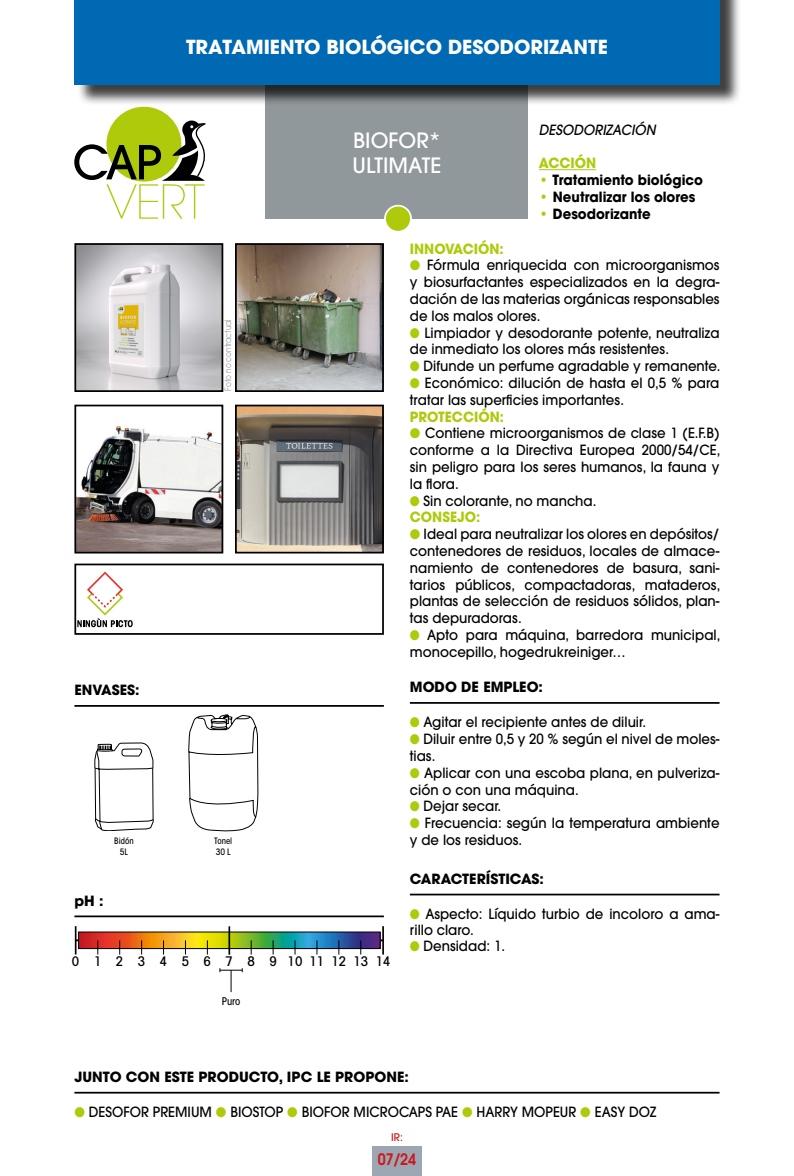
<style>
.page{position:relative;width:794px;height:1176px;background:#fff}
.page>*{position:absolute;margin:0;border:0;box-sizing:border-box;transform-origin:0 0}
.t1{font:500 21px "ITC Avant Garde Std";color:#fff}
.t2{font:700 19.25px "ITC Avant Garde Std";color:#fff}
.t3{font:600 15.75px "ITC Avant Garde Std";color:#cd1719;scale:.9 1}
.t4{font:500 14px/16.8px "ITC Avant Garde Std";color:#000;scale:.95 1}
.t5{font:700 14px "ITC Avant Garde Std";color:#000}
.t6{font:700 14px "ITC Avant Garde Std";color:#000;scale:.95 1}
.t7{font:700 14px "ITC Avant Garde Std";color:#afca0b;scale:.95 1}
.t8{font:italic 500 14px "ITC Avant Garde Std";color:#000;scale:.95 1}
.t9{font:500 condensed 13.3px "Avant Garde";letter-spacing:.265em;color:#000}
.t10{font:500 condensed 10.5px "ITC Avant Garde Std";color:#000}
.t11{font:500 10.5px "ITC Avant Garde Std";color:#cd1719}
.t12{font:8.75px "ITC Avant Garde Std";color:#91989c;scale:.85 1}
.t13{font:500 condensed 8.75px "ITC Avant Garde Std";color:#000}
.s1{color:#afca0b}
</style>
<div class="page">
<div style="left:74px;top:563px;width:310px;height:72px;border:2px solid #000"></div>
<div style="left:266px;top:79px;width:262px;height:140px;background:#91989c"></div>
<div style="left:77px;top:0;width:664px;height:106px;background:#000;opacity:.75"></div>
<div style="left:74px;top:0;width:645px;height:84px;background:#0069b4"></div>
<div style="left:372px;top:1146px;width:50px;height:30px;background:#9ca7b3"></div>
<div style="left:106px;top:107px;width:75px;height:75px;background:#afca0b;border-radius:50%"></div>
<svg style="left:74px;top:121px;width:132px;height:98px"></svg>
<div style="left:385px;top:206px;width:26px;height:26px;background:#afca0b;border-radius:50%"></div>
<div style="left:384px;top:205px;width:28px;height:28px;border:2px solid #fff;border-radius:50%"></div>
<hr style="left:539px;top:169px;width:57px;height:1px;background:#afca0b">
<hr style="left:74px;top:705px;width:310px;height:2px;background:#000">
<hr style="left:410px;top:702px;width:309px;height:2px;background:#000">
<hr style="left:410px;top:893px;width:309px;height:2px;background:#000">
<hr style="left:74px;top:1092px;width:645px;height:1px;background:#000">
<hr style="left:74px;top:915px;width:310px;height:2px;background:#000">
<hr style="left:76px;top:939px;width:307px;height:2px;background:#000">
<svg style="left:75px;top:926px;width:306px;height:29px"></svg>
<hr style="left:228px;top:926px;width:2px;height:28px;background:#000">
<hr style="left:382px;top:926px;width:2px;height:28px;background:#000">
<img style="left:77px;top:246px;width:143px;height:143px">
<div style="left:74px;top:243px;width:149px;height:149px;border:2px solid #000"></div>
<img style="left:77px;top:426px;width:143px;height:124px">
<div style="left:74px;top:405px;width:149px;height:148px;border:2px solid #000"></div>
<img style="left:238px;top:246px;width:143px;height:143px">
<div style="left:235px;top:243px;width:149px;height:149px;border:2px solid #000"></div>
<img style="left:238px;top:408px;width:143px;height:142px">
<div style="left:235px;top:405px;width:149px;height:148px;border:2px solid #000"></div>
<svg style="left:95px;top:743px;width:58px;height:88px"></svg>
<svg style="left:219px;top:968px;width:24px;height:24px"></svg>
<svg style="left:188px;top:715px;width:70px;height:116px"></svg>
<svg style="left:77px;top:571px;width:56px;height:56px"></svg>
<p class="t2" style="left:186px;top:34px;width:423px">TRATAMIENTO BIOLÓGICO DESODORIZANTE</p>
<p class="t12" style="left:223px;top:391px;width:86px;rotate:-90deg">Foto no contractual</p>
<p class="t1" style="left:353px;top:127px;width:89px">BIOFOR*</p>
<p class="t1" style="left:352px;top:152px;width:90px">ULTIMATE</p>
<p class="t8" style="left:539px;top:121px;width:124px">DESODORIZACIÓN</p>
<p class="t7" style="left:539px;top:154px;width:62px">ACCIÓN</p>
<p class="t6" style="left:539px;top:171px;width:174px"><span class="s1">•</span> Tratamiento biológico</p>
<p class="t6" style="left:539px;top:187px;width:166px"><span class="s1">•</span> Neutralizar los olores</p>
<p class="t6" style="left:539px;top:204px;width:119px"><span class="s1">•</span> Desodorizante</p>
<p class="t7" style="left:410px;top:239px;width:100px">INNOVACIÓN:</p>
<p class="t4" style="left:410px;top:257px;width:327px;text-align:justify"><span class="s1">●</span> Fórmula enriquecida con microorganismos y biosurfactantes especializados en la degra&shy;dación de las materias orgánicas responsables de los malos olores.</p>
<p class="t4" style="left:410px;top:324px;width:327px"><span class="s1">●</span> Limpiador y desodorante potente, neutraliza de inmediato los olores más resistentes.</p>
<p class="t4" style="left:410px;top:357px;width:328px"><span class="s1">●</span> Difunde un perfume agradable y remanente.</p>
<p class="t4" style="left:410px;top:374px;width:327px"><span class="s1">●</span> Económico: dilución de hasta el 0,5 % para tratar las superficies importantes.</p>
<p class="t7" style="left:410px;top:407px;width:101px">PROTECCIÓN:</p>
<p class="t4" style="left:410px;top:425px;width:328px;text-align:justify"><span class="s1">●</span> Contiene microorganismos de clase 1 (E.F.B) conforme a la Directiva Europea 2000/54/CE, sin peligro para los seres humanos, la fauna y la flora.</p>
<p class="t4" style="left:410px;top:492px;width:198px"><span class="s1">●</span> Sin colorante, no mancha.</p>
<p class="t7" style="left:410px;top:508px;width:76px">CONSEJO:</p>
<p class="t4" style="left:410px;top:525px;width:328px;text-align:justify"><span class="s1">●</span> Ideal para neutralizar los olores en depósitos/ contenedores de residuos, locales de almace&shy;namiento de contenedores de basura, sani&shy;tarios públicos, compactadoras, mataderos, plantas de selección de residuos sólidos, plan&shy;tas depuradoras.</p>
<p class="t4" style="left:410px;top:626px;width:328px"><span class="s1">●</span> Apto para máquina, barredora municipal, monocepillo, hogedrukreiniger…</p>
<p class="t5" style="left:74px;top:681px;width:67px">ENVASES:</p>
<p class="t5" style="left:410px;top:678px;width:135px">MODO DE EMPLEO:</p>
<p class="t13" style="left:114px;top:836px;width:21px">Bidón</p>
<p class="t13" style="left:120px;top:846px;width:10px">5L</p>
<p class="t5" style="left:74px;top:891px;width:31px">pH :</p>
<p class="t13" style="left:214px;top:836px;width:20px">Tonel</p>
<p class="t13" style="left:216px;top:846px;width:17px">30 L</p>
<p class="t9" style="left:72px;top:953px;width:320px">0 1 2 3 4 5 6 7 8 91011121314</p>
<p class="t10" style="left:222px;top:994px;width:20px">Puro</p>
<p class="t4" style="left:410px;top:714px;width:250px"><span class="s1">●</span> Agitar el recipiente antes de diluir.</p>
<p class="t4" style="left:410px;top:730px;width:327px"><span class="s1">●</span> Diluir entre 0,5 y 20 % según el nivel de moles&shy;tias.</p>
<p class="t4" style="left:410px;top:764px;width:327px"><span class="s1">●</span> Aplicar con una escoba plana, en pulveriza&shy;ción o con una máquina.</p>
<p class="t4" style="left:410px;top:798px;width:98px"><span class="s1">●</span> Dejar secar.</p>
<p class="t4" style="left:410px;top:814px;width:327px"><span class="s1">●</span> Frecuencia: según la temperatura ambiente y de los residuos.</p>
<p class="t5" style="left:410px;top:869px;width:136px">CARACTERÍSTICAS:</p>
<p class="t4" style="left:410px;top:906px;width:327px;line-height:15.8px"><span class="s1">●</span> Aspecto: Líquido turbio de incoloro a ama&shy;rillo claro.</p>
<p class="t4" style="left:410px;top:937px;width:102px"><span class="s1">●</span> Densidad: 1.</p>
<p class="t5" style="left:74px;top:1067px;width:336px">JUNTO CON ESTE PRODUCTO, IPC LE PROPONE:</p>
<p class="t4" style="left:74px;top:1103px;width:614px"><span class="s1">●</span> DESOFOR PREMIUM <span class="s1">●</span> BIOSTOP <span class="s1">●</span> BIOFOR MICROCAPS PAE <span class="s1">●</span> HARRY MOPEUR <span class="s1">●</span> EASY DOZ</p>
<p class="t11" style="left:391px;top:1130px;width:13px">IR:</p>
<p class="t3" style="left:378px;top:1149px;width:44px">07/24</p>
</div>
